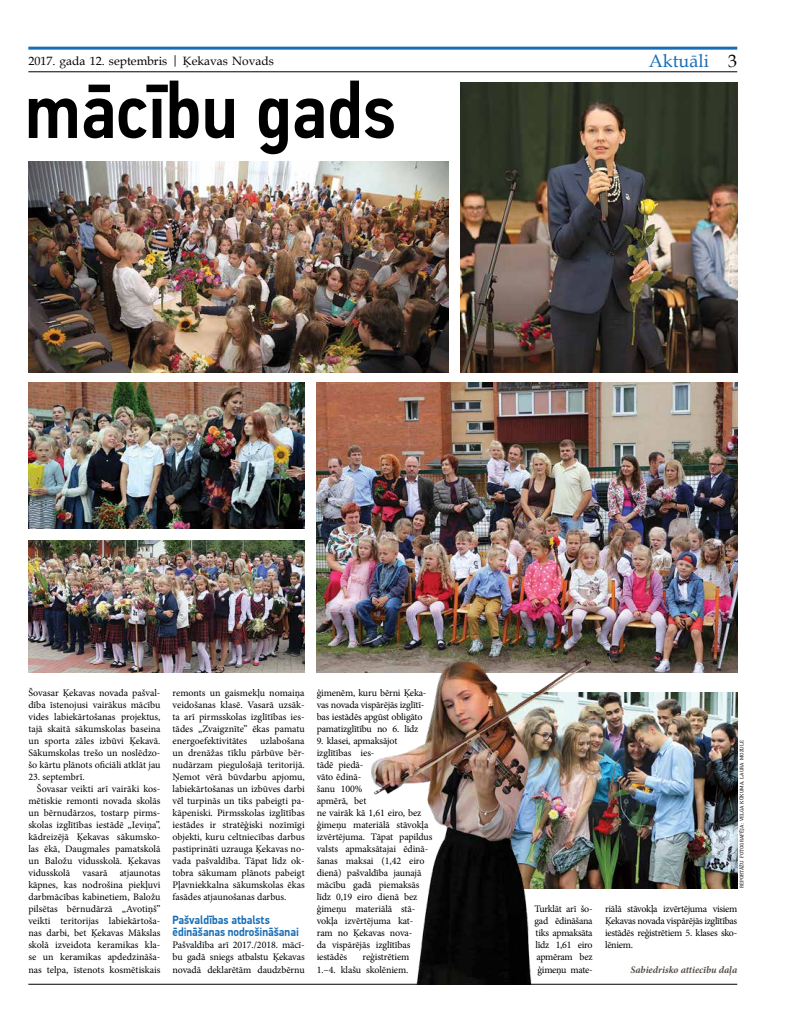
<style>
.page{position:relative;width:794px;height:1021px;background:#fff}
.page>*{position:absolute;margin:0;border:0;box-sizing:border-box;transform-origin:0 0}
.t1{font:500 79px "PF Din Text Cond Pro";color:#000}
.t2{font:18px "Book Antiqua";color:#176db6}
.t3{font:700 12px/12px "PF Din Display Pro";color:#176db6;scale:.9 1}
.t4{font:12px "Book Antiqua";color:#000}
.t5{font:10px/12px "Minion Pro";letter-spacing:-.01em;color:#000;text-align:justify}
.t6{font:italic 700 10px "Minion Pro";color:#544d48}
.t7{font:5px "PF Centro Slab Pro";letter-spacing:.02em;color:#000}
.s1{color:#000}
</style>
<div class="page">
<hr style="left:28px;top:71px;width:709px;height:1px;background:#000">
<hr style="left:28px;top:47px;width:709px;height:3px;background:#176db6">
<hr style="left:28px;top:983px;width:709px;height:1px;background:#000">
<img style="left:461px;top:82px;width:276px;height:290px">
<img style="left:28px;top:162px;width:421px;height:210px">
<img style="left:317px;top:382px;width:420px;height:290px">
<img style="left:28px;top:540px;width:277px;height:132px">
<img style="left:590px;top:692px;width:147px;height:196px">
<img style="left:28px;top:382px;width:277px;height:146px">
<img style="left:371px;top:659px;width:219px;height:324px">
<p class="t4" style="left:28px;top:52px;width:247px">2017. gada 12. septembris | Ķekavas Novads</p>
<h2 class="t2" style="left:648px;top:48px;width:90px">Aktuāli <span class="s1">3</span></h2>
<h1 class="t1" style="left:25px;top:63px;width:373px">mācību gads</h1>
<p class="t5" style="left:28px;top:687px;width:134px">Šovasar Ķekavas novada pašval&shy;dība īstenojusi vairākus mācību vides labiekārtošanas projektus, tajā skaitā sākumskolas baseina un sporta zāles izbūvi Ķekavā.<br>Sākumskolas trešo un noslēdzo&shy;šo kārtu plānots oficiāli atklāt jau</p>
<p class="t5" style="left:28px;top:771px;width:58px">23. septembrī.</p>
<p class="t5" style="left:37px;top:783px;width:125px">Šovasar veikti arī vairāki kos-</p>
<p class="t5" style="left:28px;top:795px;width:134px">mētiskie remonti novada skolās</p>
<p class="t5" style="left:28px;top:807px;width:134px">un bērnudārzos, tostarp pirms-</p>
<p class="t5" style="left:28px;top:819px;width:134px">skolas izglītības iestādē „Ieviņa”,</p>
<p class="t5" style="left:28px;top:831px;width:134px">kādreizējā Ķekavas sākumsko-</p>
<p class="t5" style="left:28px;top:843px;width:134px">las ēkā, Daugmales pamatskolā</p>
<p class="t5" style="left:28px;top:855px;width:134px">un Baložu vidusskolā. Ķekavas</p>
<p class="t5" style="left:28px;top:867px;width:134px">vidusskolā vasarā atjaunotas</p>
<p class="t5" style="left:28px;top:879px;width:134px">kāpnes, kas nodrošina piekļuvi</p>
<p class="t5" style="left:28px;top:891px;width:134px">darbmācības kabinetiem, Baložu</p>
<p class="t5" style="left:28px;top:903px;width:134px">pilsētas bērnudārzā „Avotiņš”</p>
<p class="t5" style="left:28px;top:915px;width:134px">veikti teritorijas labiekārtoša-</p>
<p class="t5" style="left:28px;top:927px;width:134px">nas darbi, bet Ķekavas Mākslas</p>
<p class="t5" style="left:28px;top:939px;width:134px">skolā izveidota keramikas kla-</p>
<p class="t5" style="left:28px;top:951px;width:134px">se un keramikas apdedzināša-</p>
<p class="t5" style="left:28px;top:963px;width:134px">nas telpa, īstenots kosmētiskais</p>
<p class="t5" style="left:172px;top:687px;width:134px">remonts un gaismekļu nomaiņa veidošanas klasē. Vasarā uzsāk&shy;ta arī pirmsskolas izglītības ies&shy;tādes „Zvaigznīte” ēkas pamatu energoefektivitātes</p>
<p class="t5" style="left:172px;top:735px;width:134px;text-indent:88px">uzlabošana un drenāžas tīklu pārbūve bēr&shy;nudārzam piegulošajā teritorijā.<br>Ņemot vērā būvdarbu apjomu, labiekārtošanas un izbūves darbi vēl turpinās un tiks pabeigti pa&shy;kāpeniski. Pirmsskolas izglītības iestādes ir stratēģiski nozīmīgi objekti, kuru celtniecības darbus pastiprināti uzrauga Ķekavas no&shy;vada pašvaldība. Tāpat līdz ok&shy;tobra sākumam plānots pabeigt Pļavniekkalna sākumskolas ēkas fasādes atjaunošanas darbus.</p>
<p class="t3" style="left:172px;top:914px;width:142px">Pašvaldības atbalsts ēdināšanas nodrošināšanai</p>
<p class="t5" style="left:172px;top:939px;width:134px">Pašvaldība arī 2017./2018. mācī&shy;bu gadā sniegs atbalstu Ķekavas novadā deklarētām daudzbērnu</p>
<p class="t5" style="left:317px;top:687px;width:111px;text-align:left">ģimenēm, kuru bērni Ķeka&shy;vas novada vispārējās izglītī&shy;bas iestādēs apgūst obligāto pamatizglītību no 6. līdz</p>
<p class="t5" style="left:317px;top:735px;width:117px;text-align:left">9. klasei, apmaksājot izglītības ies-<br>tādē piedā-<br>vāto ēdinā-<br>šanu 100%<br>apmērā, bet<br>ne vairāk kā 1,61 eiro, bez ģimeņu materiālā stāvokļa izvērtējuma. Tāpat papildus valsts apmaksātajai ēdinā&shy;šanas maksai (1,42 eiro dienā) pašvaldība jaunajā mācību gadā piemaksās līdz 0,19 eiro dienā bez ģimeņu materiālā stā&shy;vokļa izvērtējuma kat-<br>ram no Ķekavas nova-<br>da vispārējās izglītības iestādēs</p>
<p class="t5" style="left:317px;top:951px;width:94px;text-align:right">reģistrētiem<br>1.–4. klašu skolēniem.</p>
<p class="t7" style="left:738px;top:888px;width:150px;rotate:-90deg">REPORTĀŽU FOTOGRAFĒJA: VELGA KŪKUMA, LAURA MOZULE</p>
<p class="t5" style="left:534px;top:903px;width:59px">Turklāt arī šo&shy;gad ēdināšana tiks apmaksāta līdz 1,61 eiro apmēram bez ģimeņu mate-</p>
<p class="t5" style="left:605px;top:903px;width:134px">riālā stāvokļa izvērtējuma visiem Ķekavas novada vispārējās izglītības iestādēs reģistrētiem 5. klases sko&shy;lēniem.</p>
<p class="t6" style="left:630px;top:962px;width:108px">Sabiedrisko attiecību daļa</p>
</div>
